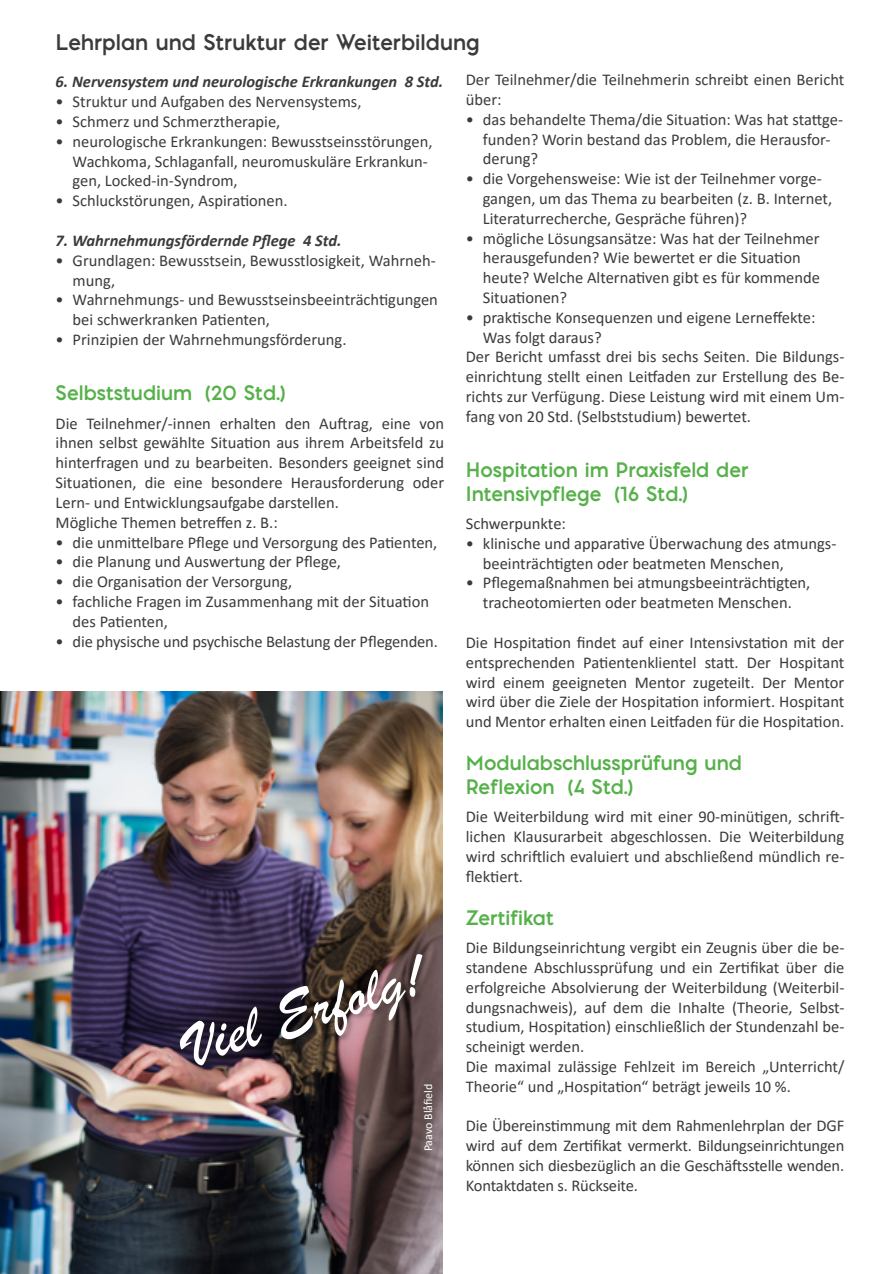
<style>
.page{position:relative;width:884px;height:1274px;background:#fff}
.page>*{position:absolute;margin:0;border:0;box-sizing:border-box;transform-origin:0 0}
.t1{font:63px "Brush Script";color:#fff}
.t2{font:700 21px "Pontiac";color:#3b3b3a}
.t3{font:700 19.5px/23.4px "Pontiac";color:#56b14a}
.t4{font:16.5px/19.8px "Calibri";color:#3b3b3a}
.t5{font:italic 700 16.5px "Calibri";color:#3b3b3a}
.t6{font:12px "Calibri";color:#fff}
</style>
<div class="page">
<img style="left:0;top:691px;width:442px;height:582px">
<div style="left:179px;top:953px;width:251px;height:119px;background:#1a1a18;opacity:.3"></div>
<p class="t2" style="left:56px;top:27px;width:426px">Lehrplan und Struktur der Weiterbildung</p>
<p class="t5" style="left:56px;top:70px;width:389px">6. Nervensystem und neurologische Erkrankungen 8 Std.</p>
<p class="t4" style="left:56px;top:91px;width:307px">• Struktur und Aufgaben des Nervensystems,</p>
<p class="t4" style="left:56px;top:111px;width:226px">• Schmerz und Schmerztherapie,</p>
<p class="t4" style="left:73px;top:131px;width:361px;text-indent:-17px">• neurologische Erkrankungen: Bewusstseinsstörungen,<br>Wachkoma, Schlaganfall, neuromuskuläre Erkrankun&shy;gen, Locked-in-Syndrom,</p>
<p class="t4" style="left:56px;top:190px;width:234px">• Schluckstörungen, Aspirationen.</p>
<p class="t5" style="left:56px;top:229px;width:287px">7. Wahrnehmungsfördernde Pflege 4 Std.</p>
<p class="t4" style="left:73px;top:250px;width:364px;text-indent:-17px">• Grundlagen: Bewusstsein, Bewusstlosigkeit, Wahrneh&shy;mung,</p>
<p class="t4" style="left:73px;top:289px;width:367px;text-indent:-17px">• Wahrnehmungs- und Bewusstseinsbeeinträchtigungen bei schwerkranken Patienten,</p>
<p class="t4" style="left:56px;top:329px;width:292px">• Prinzipien der Wahrnehmungsförderung.</p>
<p class="t3" style="left:56px;top:381px;width:231px">Selbststudium (20 Std.)</p>
<p class="t4" style="left:56px;top:413px;width:390px">Die Teilnehmer/-innen erhalten den Auftrag, eine von ihnen selbst gewählte Situation aus ihrem Arbeitsfeld zu hinterfragen und zu bearbeiten. Besonders geeignet sind Situationen, die eine besondere Herausforderung oder Lern- und Entwicklungsaufgabe darstellen.<br>Mögliche Themen betreffen z. B.:</p>
<p class="t4" style="left:56px;top:531px;width:383px">• die unmittelbare Pflege und Versorgung des Patienten,</p>
<p class="t4" style="left:56px;top:551px;width:287px">• die Planung und Auswertung der Pflege,</p>
<p class="t4" style="left:56px;top:571px;width:238px">• die Organisation der Versorgung,</p>
<p class="t4" style="left:73px;top:591px;width:358px;text-indent:-17px">• fachliche Fragen im Zusammenhang mit der Situation des Patienten,</p>
<p class="t4" style="left:56px;top:630px;width:384px">• die physische und psychische Belastung der Pflegenden.</p>
<h1 class="t1" style="left:176px;top:1008px;width:247px;rotate:-17deg">Viel Erfolg!</h1>
<p class="t6" style="left:420px;top:1151px;width:69px;rotate:-90deg">Paavo Blåfield</p>
<p class="t4" style="left:466px;top:69px;width:380px">Der Teilnehmer/die Teilnehmerin schreibt einen Bericht über:</p>
<p class="t4" style="left:483px;top:109px;width:362px;text-indent:-17px">• das behandelte Thema/die Situation: Was hat stattge&shy;funden? Worin bestand das Problem, die Herausfor&shy;derung?</p>
<p class="t4" style="left:483px;top:168px;width:351px;text-indent:-17px">• die Vorgehensweise: Wie ist der Teilnehmer vorge&shy;gangen, um das Thema zu bearbeiten (z. B. Internet,<br>Literaturrecherche, Gespräche führen)?</p>
<p class="t4" style="left:483px;top:228px;width:339px;text-indent:-17px">• mögliche Lösungsansätze: Was hat der Teilnehmer herausgefunden? Wie bewertet er die Situation heute? Welche Alternativen gibt es für kommende Situationen?</p>
<p class="t4" style="left:466px;top:307px;width:351px">• praktische Konsequenzen und eigene Lerneffekte:</p>
<p class="t4" style="left:483px;top:327px;width:120px">Was folgt daraus?</p>
<p class="t4" style="left:466px;top:346px;width:380px">Der Bericht umfasst drei bis sechs Seiten. Die Bildungs-</p>
<p class="t4" style="left:466px;top:366px;width:380px">einrichtung stellt einen Leitfaden zur Erstellung des Be-</p>
<p class="t4" style="left:466px;top:386px;width:380px">richts zur Verfügung. Diese Leistung wird mit einem Um-</p>
<p class="t4" style="left:466px;top:406px;width:287px">fang von 20 Std. (Selbststudium) bewertet.</p>
<p class="t3" style="left:466px;top:458px;width:284px">Hospitation im Praxisfeld der<br>Intensivpflege (16 Std.)</p>
<p class="t4" style="left:466px;top:513px;width:102px">Schwerpunkte:</p>
<p class="t4" style="left:483px;top:533px;width:355px;text-indent:-17px">• klinische und apparative Überwachung des atmungs&shy;beeinträchtigten oder beatmeten Menschen,</p>
<p class="t4" style="left:466px;top:572px;width:346px;text-align:center">• Pflegemaßnahmen bei atmungsbeeinträchtigten, tracheotomierten oder beatmeten Menschen.</p>
<p class="t4" style="left:466px;top:632px;width:380px;text-align:justify">Die Hospitation findet auf einer Intensivstation mit der entsprechenden Patientenklientel statt. Der Hospitant wird einem geeigneten Mentor zugeteilt. Der Mentor wird über die Ziele der Hospitation informiert. Hospitant und Mentor erhalten einen Leitfaden für die Hospitation.</p>
<p class="t3" style="left:466px;top:750px;width:278px">Modulabschlussprüfung und<br>Reflexion (4 Std.)</p>
<p class="t4" style="left:466px;top:806px;width:380px;text-align:justify">Die Weiterbildung wird mit einer 90-minütigen, schrift&shy;lichen Klausurarbeit abgeschlossen. Die Weiterbildung wird schriftlich evaluiert und abschließend mündlich re&shy;flektiert.</p>
<p class="t3" style="left:466px;top:905px;width:90px">Zertifikat</p>
<p class="t4" style="left:466px;top:937px;width:380px">Die Bildungseinrichtung vergibt ein Zeugnis über die be&shy;standene Abschlussprüfung und ein Zertifikat über die erfolgreiche Absolvierung der Weiterbildung (Weiterbil&shy;dungsnachweis), auf dem die Inhalte (Theorie, Selbst&shy;studium, Hospitation) einschließlich der Stundenzahl be&shy;scheinigt werden.<br>Die maximal zulässige Fehlzeit im Bereich „Unterricht/ Theorie“ und „Hospitation“ beträgt jeweils 10 %.</p>
<p class="t4" style="left:466px;top:1115px;width:380px;text-align:justify">Die Übereinstimmung mit dem Rahmenlehrplan der DGF wird auf dem Zertifikat vermerkt. Bildungseinrichtungen können sich diesbezüglich an die Geschäftsstelle wenden.<br>Kontaktdaten s. Rückseite.</p>
</div>
